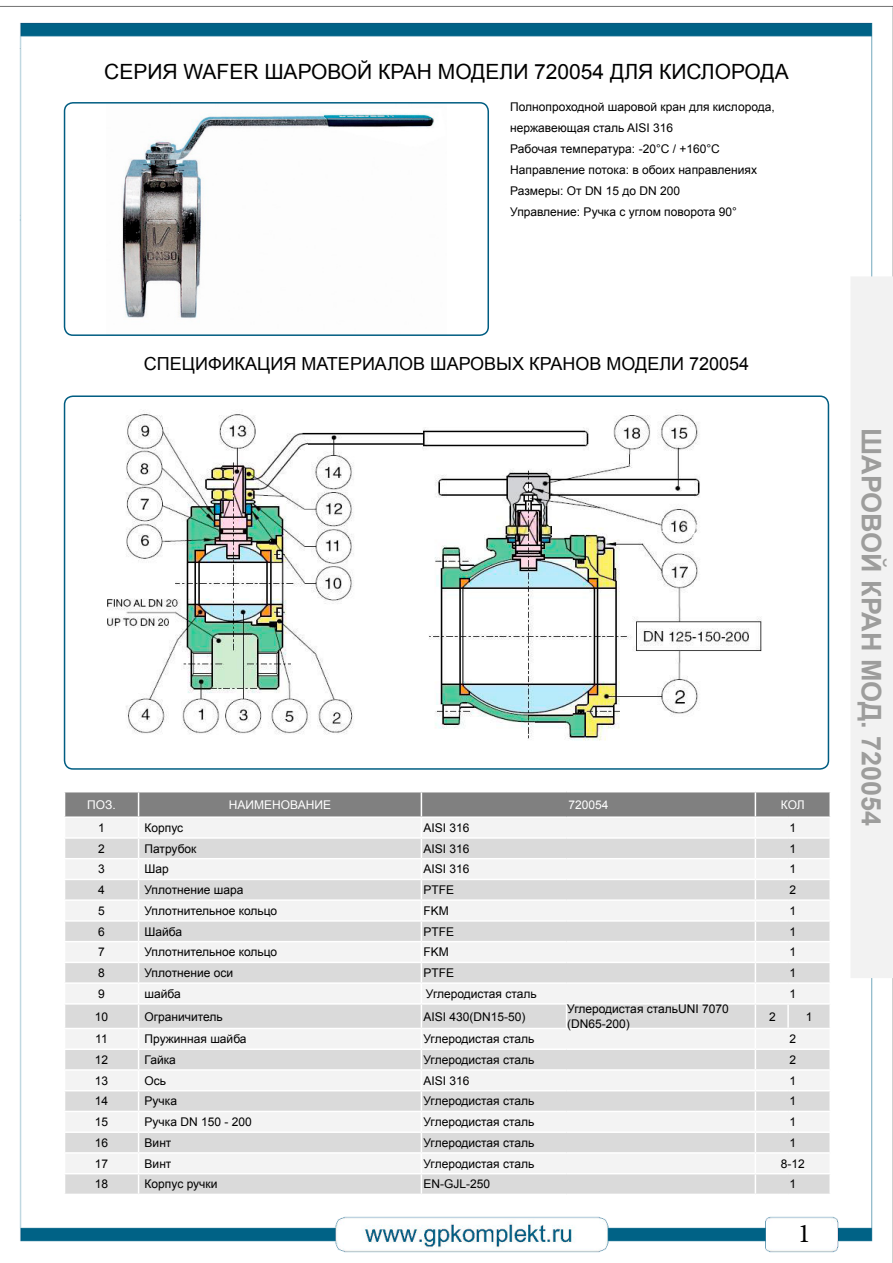
<style>
.page{position:relative;width:893px;height:1263px;background:#fff}
.page>*{position:absolute;margin:0;border:0;box-sizing:border-box;transform-origin:0 0}
.t1{font:700 27px "Arial";color:#9d9d9c}
.t2{font:27px "Minion Pro";color:#000}
.t3{font:21px "Arial";color:#000}
.t4{font:18px "Arial";color:#000}
.t5{font:12px/21px "Arial";color:#000}
.t6{font:12px "Arial";color:#fff}
</style>
<div class="page">
<img style="left:0;top:5px;width:893px;height:1258px">
<div style="left:851px;top:277px;width:41px;height:700px;background:#f2f2f2"></div>
<div style="left:850px;top:276px;width:43px;height:702px;border:2px solid #f2f2f2"></div>
<img style="left:107px;top:105px;width:339px;height:228px">
<div style="left:64px;top:102px;width:425px;height:234px;border:2px solid #005d82;border-radius:9px"></div>
<img style="left:102px;top:398px;width:694px;height:358px">
<div style="left:64px;top:395px;width:765px;height:375px;border:2px solid #005d82;border-radius:9px"></div>
<hr style="left:64px;top:791px;width:75px;height:1px;background:#fff">
<hr style="left:139px;top:791px;width:282px;height:1px;background:#fff">
<hr style="left:421px;top:791px;width:145px;height:1px;background:#fff">
<hr style="left:566px;top:791px;width:189px;height:1px;background:#fff">
<hr style="left:755px;top:791px;width:33px;height:1px;background:#fff">
<hr style="left:788px;top:791px;width:43px;height:1px;background:#fff">
<svg style="left:64px;top:792px;width:767px;height:402px"></svg>
<hr style="left:788px;top:1173px;width:43px;height:1px;background:#fff">
<hr style="left:829px;top:1174px;width:2px;height:20px;background:#fff">
<hr style="left:64px;top:1194px;width:75px;height:1px;background:#fff">
<hr style="left:139px;top:1194px;width:282px;height:1px;background:#fff">
<hr style="left:421px;top:1194px;width:145px;height:1px;background:#fff">
<hr style="left:566px;top:1194px;width:189px;height:1px;background:#fff">
<hr style="left:755px;top:1194px;width:33px;height:1px;background:#fff">
<hr style="left:788px;top:1194px;width:43px;height:1px;background:#fff">
<h2 class="t3" style="left:104px;top:58px;width:686px">СЕРИЯ WAFER ШАРОВОЙ КРАН МОДЕЛИ 720054 ДЛЯ КИСЛОРОДА</h2>
<p class="t5" style="left:510px;top:96px;width:266px">Полнопроходной шаровой кран для кислорода, нержавеющая сталь AISI 316<br>Рабочая температура: -20°С / +160°C Направление потока: в обоих направлениях Размеры: От DN 15 до DN 200<br>Управление: Ручка с углом поворота 90°</p>
<h3 class="t4" style="left:144px;top:352px;width:607px">СПЕЦИФИКАЦИЯ МАТЕРИАЛОВ ШАРОВЫХ КРАНОВ МОДЕЛИ 720054</h3>
<p class="t6" style="left:87px;top:797px;width:30px">ПОЗ.</p>
<p class="t6" style="left:229px;top:797px;width:104px">НАИМЕНОВАНИЕ</p>
<p class="t6" style="left:568px;top:797px;width:42px">720054</p>
<p class="t6" style="left:781px;top:797px;width:25px">КОЛ</p>
<p class="t5" style="left:98px;top:817px;width:8px">1</p>
<p class="t5" style="left:145px;top:817px;width:40px">Корпус</p>
<p class="t5" style="left:423px;top:817px;width:48px">AISI 316</p>
<p class="t5" style="left:789px;top:817px;width:8px">1</p>
<p class="t5" style="left:98px;top:838px;width:8px">2</p>
<p class="t5" style="left:145px;top:838px;width:54px">Патрубок</p>
<p class="t5" style="left:423px;top:838px;width:48px">AISI 316</p>
<p class="t5" style="left:789px;top:838px;width:8px">1</p>
<p class="t5" style="left:98px;top:859px;width:8px">3</p>
<p class="t5" style="left:145px;top:859px;width:26px">Шар</p>
<p class="t5" style="left:423px;top:859px;width:48px">AISI 316</p>
<p class="t5" style="left:789px;top:859px;width:8px">1</p>
<p class="t5" style="left:98px;top:879px;width:8px">4</p>
<p class="t5" style="left:145px;top:879px;width:100px">Уплотнение шара</p>
<p class="t5" style="left:423px;top:879px;width:32px">PTFE</p>
<p class="t5" style="left:789px;top:879px;width:8px">2</p>
<p class="t5" style="left:98px;top:900px;width:8px">5</p>
<p class="t5" style="left:145px;top:900px;width:134px">Уплотнительное кольцо</p>
<p class="t5" style="left:423px;top:900px;width:27px">FKM</p>
<p class="t5" style="left:789px;top:900px;width:8px">1</p>
<p class="t5" style="left:98px;top:921px;width:8px">6</p>
<p class="t5" style="left:145px;top:921px;width:39px">Шайба</p>
<p class="t5" style="left:423px;top:921px;width:32px">PTFE</p>
<p class="t5" style="left:789px;top:921px;width:8px">1</p>
<p class="t5" style="left:98px;top:942px;width:8px">7</p>
<p class="t5" style="left:145px;top:942px;width:134px">Уплотнительное кольцо</p>
<p class="t5" style="left:423px;top:942px;width:27px">FKM</p>
<p class="t5" style="left:789px;top:942px;width:8px">1</p>
<p class="t5" style="left:98px;top:962px;width:8px">8</p>
<p class="t5" style="left:145px;top:962px;width:90px">Уплотнение оси</p>
<p class="t5" style="left:423px;top:962px;width:32px">PTFE</p>
<p class="t5" style="left:789px;top:962px;width:8px">1</p>
<p class="t5" style="left:98px;top:983px;width:8px">9</p>
<p class="t5" style="left:145px;top:983px;width:38px">шайба</p>
<p class="t5" style="left:426px;top:983px;width:112px">Углеродистая сталь</p>
<p class="t5" style="left:789px;top:983px;width:8px">1</p>
<p class="t5" style="left:95px;top:1006px;width:15px">10</p>
<p class="t5" style="left:145px;top:1006px;width:80px">Ограничитель</p>
<p class="t5" style="left:423px;top:1006px;width:104px">AISI 430(DN15-50)</p>
<p class="t5" style="left:567px;top:1002px;width:163px;line-height:14.4px">Углеродистая стальUNI 7070 (DN65-200)</p>
<p class="t5" style="left:769px;top:1006px;width:8px">2</p>
<p class="t5" style="left:806px;top:1006px;width:8px">1</p>
<p class="t5" style="left:95px;top:1029px;width:14px">11</p>
<p class="t5" style="left:145px;top:1029px;width:104px">Пружинная шайба</p>
<p class="t5" style="left:423px;top:1029px;width:112px">Углеродистая сталь</p>
<p class="t5" style="left:789px;top:1029px;width:8px">2</p>
<p class="t5" style="left:95px;top:1049px;width:15px">12</p>
<p class="t5" style="left:145px;top:1049px;width:33px">Гайка</p>
<p class="t5" style="left:423px;top:1049px;width:112px">Углеродистая сталь</p>
<p class="t5" style="left:789px;top:1049px;width:8px">2</p>
<p class="t5" style="left:95px;top:1070px;width:15px">13</p>
<p class="t5" style="left:145px;top:1070px;width:23px">Ось</p>
<p class="t5" style="left:423px;top:1070px;width:48px">AISI 316</p>
<p class="t5" style="left:789px;top:1070px;width:8px">1</p>
<p class="t5" style="left:95px;top:1091px;width:15px">14</p>
<p class="t5" style="left:145px;top:1091px;width:34px">Ручка</p>
<p class="t5" style="left:423px;top:1091px;width:112px">Углеродистая сталь</p>
<p class="t5" style="left:789px;top:1091px;width:8px">1</p>
<p class="t5" style="left:95px;top:1111px;width:15px">15</p>
<p class="t5" style="left:145px;top:1111px;width:109px">Ручка DN 150 - 200</p>
<p class="t5" style="left:424px;top:1111px;width:112px">Углеродистая сталь</p>
<p class="t5" style="left:789px;top:1111px;width:8px">1</p>
<p class="t5" style="left:95px;top:1132px;width:15px">16</p>
<p class="t5" style="left:145px;top:1132px;width:28px">Винт</p>
<p class="t5" style="left:424px;top:1132px;width:112px">Углеродистая сталь</p>
<p class="t5" style="left:789px;top:1132px;width:8px">1</p>
<p class="t5" style="left:95px;top:1153px;width:15px">17</p>
<p class="t5" style="left:145px;top:1153px;width:28px">Винт</p>
<p class="t5" style="left:424px;top:1153px;width:112px">Углеродистая сталь</p>
<p class="t5" style="left:781px;top:1153px;width:26px">8-12</p>
<p class="t5" style="left:95px;top:1174px;width:15px">18</p>
<p class="t5" style="left:145px;top:1174px;width:74px">Корпус ручки</p>
<p class="t5" style="left:424px;top:1174px;width:68px">EN-GJL-250</p>
<p class="t5" style="left:789px;top:1174px;width:8px">1</p>
<h1 class="t2" style="left:798px;top:1215px;width:14px">1</h1>
<h1 class="t1" style="left:889px;top:428px;width:400px;rotate:90deg">ШАРОВОЙ КРАН МОД. 720054</h1>
</div>
